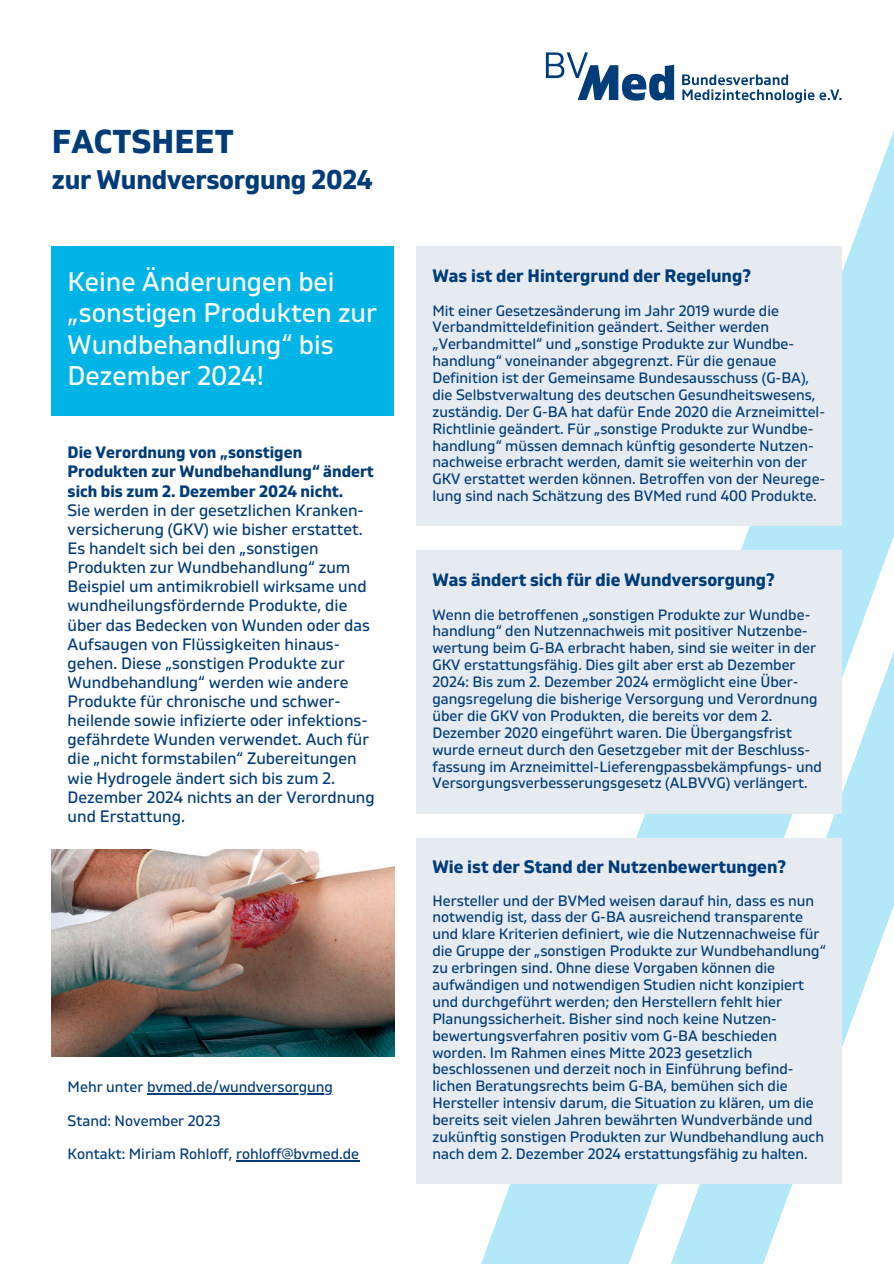
<style>
.page{position:relative;width:894px;height:1264px;background:#fff}
.page>*{position:absolute;margin:0;border:0;box-sizing:border-box;transform-origin:0 0}
.t1{font:700 33px "Gilam";color:#003c78}
.t2{font:27px/31.5px "Gilam";color:#fff}
.t3{font:700 27px "Gilam";letter-spacing:-.01em;color:#003c78}
.t4{font:700 18px "Gilam";color:#003c78}
.t5{font:16.5px/19.2px "Gilam";color:#003c78}
.t6{font:700 16.5px/19.2px "Gilam";color:#003c78}
.t7{font:15px/16.8px "Gilam";color:#003c78}
</style>
<div class="page">
<svg style="left:446px;top:246px;width:166px;height:1017px"></svg>
<svg style="left:612px;top:65px;width:281px;height:1198px"></svg>
<div style="left:416px;top:838px;width:425px;height:345px;background:#e5ebf1"></div>
<div style="left:416px;top:247px;width:425px;height:279px;background:#e5ebf1"></div>
<div style="left:416px;top:551px;width:425px;height:262px;background:#e5ebf1"></div>
<svg style="left:682px;top:74px;width:159px;height:29px"></svg>
<svg style="left:545px;top:52px;width:129px;height:49px"></svg>
<div style="left:52px;top:247px;width:342px;height:168px;background:#00b4e6"></div>
<svg style="left:147px;top:1094px;width:213px;height:68px"></svg>
<hr style="left:147px;top:1092px;width:186px;height:2px;background:#003c78">
<hr style="left:236px;top:1160px;width:123px;height:1px;background:#003c78">
<img style="left:52px;top:849px;width:342px;height:207px">
<p class="t1" style="left:52px;top:122px;width:183px">FACTSHEET</p>
<p class="t3" style="left:52px;top:164px;width:322px">zur Wundversorgung 2024</p>
<p class="t2" style="left:68px;top:266px;width:311px">Keine Änderungen bei „sonstigen Produkten zur<br>Wundbehandlung“ bis<br>Dezember 2024!</p>
<p class="t6" style="left:68px;top:443px;width:308px">Die Verordnung von „sonstigen<br>Produkten zur Wundbehandlung“ ändert sich bis zum 2. Dezember 2024 nicht.</p>
<p class="t5" style="left:68px;top:501px;width:308px">Sie werden in der gesetzlichen Kranken&shy;versicherung (GKV) wie bisher erstattet.<br>Es handelt sich bei den „sonstigen Produkten zur Wundbehandlung“ zum Beispiel um antimikrobiell wirksame und wundheilungsfördernde Produkte, die über das Bedecken von Wunden oder das Aufsaugen von Flüssigkeiten hinaus&shy;gehen. Diese „sonstigen Produkte zur Wundbehandlung“ werden wie andere Produkte für chronische und schwer&shy;heilende sowie infizierte oder infektions&shy;gefährdete Wunden verwendet. Auch für die „nicht formstabilen“ Zubereitungen wie Hydrogele ändert sich bis zum 2.<br>Dezember 2024 nichts an der Verordnung und Erstattung.</p>
<p class="t7" style="left:68px;top:1078px;width:267px">Mehr unter bvmed.de/wundversorgung</p>
<p class="t7" style="left:68px;top:1112px;width:154px">Stand: November 2023</p>
<p class="t7" style="left:68px;top:1146px;width:293px">Kontakt: Miriam Rohloff, rohloff@bvmed.de</p>
<p class="t4" style="left:432px;top:265px;width:320px">Was ist der Hintergrund der Regelung?</p>
<p class="t7" style="left:432px;top:302px;width:394px">Mit einer Gesetzesänderung im Jahr 2019 wurde die Verbandmitteldefinition geändert. Seither werden „Verbandmittel“ und „sonstige Produkte zur Wundbe&shy;handlung“ voneinander abgegrenzt. Für die genaue Definition ist der Gemeinsame Bundesausschuss (G-BA), die Selbstverwaltung des deutschen Gesundheitswesens, zuständig. Der G-BA hat dafür Ende 2020 die Arzneimittel-Richtlinie geändert. Für „sonstige Produkte zur Wundbe&shy;handlung“ müssen demnach künftig gesonderte Nutzen&shy;nachweise erbracht werden, damit sie weiterhin von der GKV erstattet werden können. Betroffen von der Neurege&shy;lung sind nach Schätzung des BVMed rund 400 Produkte.</p>
<p class="t4" style="left:432px;top:569px;width:344px">Was ändert sich für die Wundversorgung?</p>
<p class="t7" style="left:432px;top:606px;width:391px">Wenn die betroffenen „sonstigen Produkte zur Wundbe&shy;handlung“ den Nutzennachweis mit positiver Nutzenbe&shy;wertung beim G-BA erbracht haben, sind sie weiter in der GKV erstattungsfähig. Dies gilt aber erst ab Dezember 2024: Bis zum 2. Dezember 2024 ermöglicht eine Über&shy;gangsregelung die bisherige Versorgung und Verordnung über die GKV von Produkten, die bereits vor dem 2.<br>Dezember 2020 eingeführt waren. Die Übergangsfrist wurde erneut durch den Gesetzgeber mit der Beschluss&shy;fassung im Arzneimittel-Lieferengpassbekämpfungs- und Versorgungsverbesserungsgesetz (ALBVVG) verlängert.</p>
<p class="t4" style="left:432px;top:856px;width:355px">Wie ist der Stand der Nutzenbewertungen?</p>
<p class="t7" style="left:432px;top:892px;width:395px">Hersteller und der BVMed weisen darauf hin, dass es nun notwendig ist, dass der G-BA ausreichend transparente und klare Kriterien definiert, wie die Nutzennachweise für die Gruppe der „sonstigen Produkte zur Wundbehandlung“ zu erbringen sind. Ohne diese Vorgaben können die aufwändigen und notwendigen Studien nicht konzipiert und durchgeführt werden; den Herstellern fehlt hier Planungssicherheit. Bisher sind noch keine Nutzen&shy;bewertungsverfahren positiv vom G-BA beschieden worden. Im Rahmen eines Mitte 2023 gesetzlich beschlossenen und derzeit noch in Einführung befind&shy;lichen Beratungsrechts beim G-BA, bemühen sich die Hersteller intensiv darum, die Situation zu klären, um die bereits seit vielen Jahren bewährten Wundverbände und zukünftig sonstigen Produkten zur Wundbehandlung auch nach dem 2. Dezember 2024 erstattungsfähig zu halten.</p>
</div>
